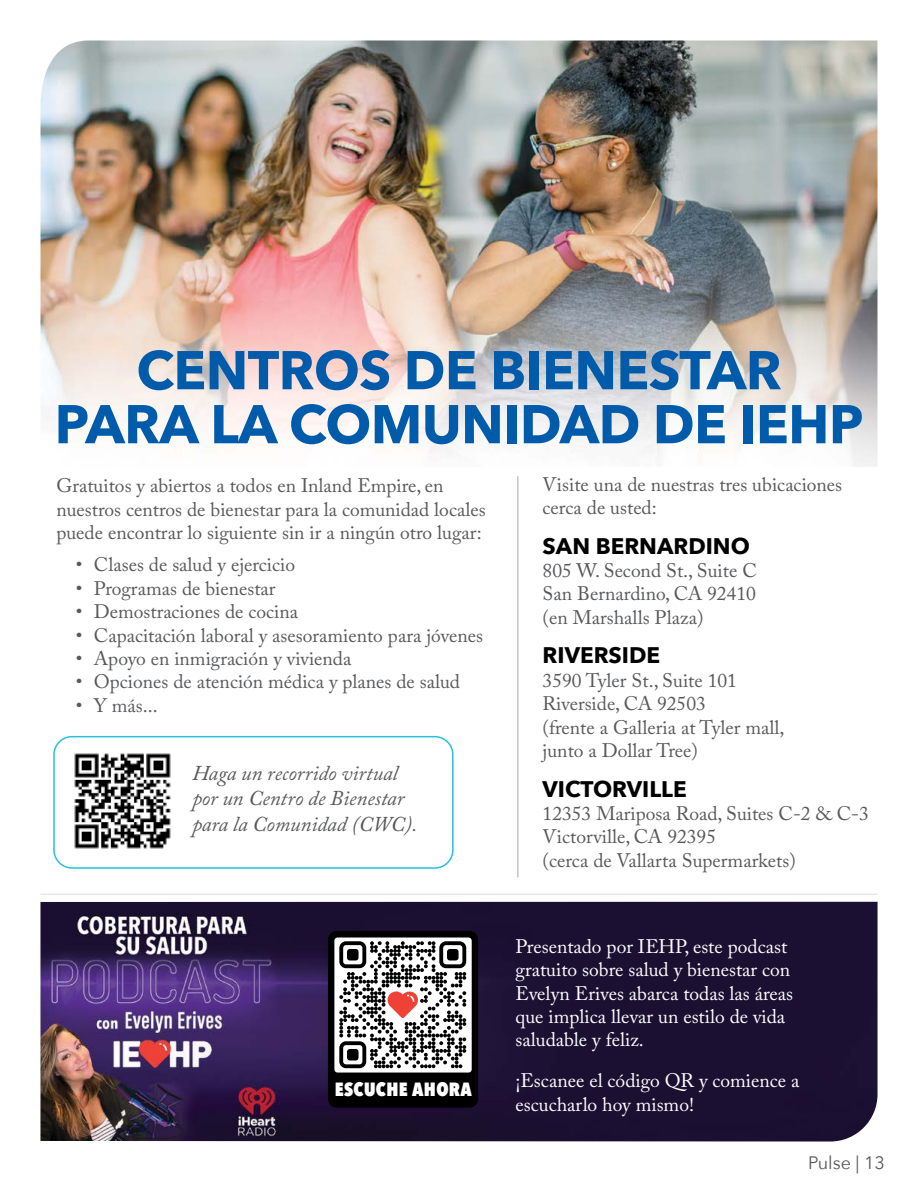
<style>
.page{position:relative;width:918px;height:1188px;background:#fff}
.page>*{position:absolute;margin:0;border:0;box-sizing:border-box;transform-origin:0 0}
.t1{font:700 54px/54px "Avenir Next";letter-spacing:-.01em;color:#005baa;text-align:center}
.t2{font:700 22.5px "Avenir Next";color:#000}
.t3{font:italic 21px/25.2px "Adobe Caslon Pro";color:#58595b}
.t4{font:19.5px/23.4px "Adobe Caslon Pro";color:#58595b}
.t5{font:19.5px/23.4px "Adobe Caslon Pro";color:#fff}
.t6{font:800 19.05px "Avenir Next Condensed";letter-spacing:.02em;color:#fff}
.t7{font:18px "Avenir Next";color:#58595b}
</style>
<div class="page">
<div style="left:53px;top:736px;width:401px;height:133px;border:2px solid #25c1de;border-radius:18px"></div>
<img style="left:40px;top:40px;width:838px;height:426px">
<img style="left:74px;top:753px;width:97px;height:96px">
<img style="left:40px;top:902px;width:838px;height:240px">
<hr style="left:40px;top:894px;width:838px;height:1px;background:#e6e7e8">
<div style="left:328px;top:931px;width:150px;height:177px;background:#000;border-radius:9px"></div>
<div style="left:334px;top:938px;width:138px;height:135px;background:#fff;border-radius:3px"></div>
<svg style="left:339px;top:941px;width:127px;height:127px"></svg>
<hr style="left:518px;top:476px;width:1px;height:402px;background:#a7a9ac">
<h1 class="t1" style="left:55px;top:343px;width:810px">CENTROS DE BIENESTAR<br>PARA LA COMUNIDAD DE IEHP</h1>
<p class="t4" style="left:543px;top:472px;width:301px">Visite una de nuestras tres ubicaciones cerca de usted:</p>
<p class="t2" style="left:543px;top:526px;width:209px">SAN BERNARDINO</p>
<p class="t4" style="left:543px;top:559px;width:216px;text-align:justify">805 W. Second St., Suite C San Bernardino, CA 92410 (en Marshalls Plaza)</p>
<p class="t2" style="left:543px;top:636px;width:119px">RIVERSIDE</p>
<p class="t4" style="left:543px;top:668px;width:243px">3590 Tyler St., Suite 101<br>Riverside, CA 92503<br>(frente a Galleria at Tyler mall, junto a Dollar Tree)</p>
<p class="t2" style="left:543px;top:769px;width:146px">VICTORVILLE</p>
<p class="t4" style="left:543px;top:802px;width:328px">12353 Mariposa Road, Suites C-2 &amp; C-3<br>Victorville, CA 92395<br>(cerca de Vallarta Supermarkets)</p>
<p class="t4" style="left:56px;top:474px;width:431px">Gratuitos y abiertos a todos en Inland Empire, en nuestros centros de bienestar para la comunidad locales puede encontrar lo siguiente sin ir a ningún otro lugar:</p>
<p class="t4" style="left:76px;top:553px;width:221px">• Clases de salud y ejercicio</p>
<p class="t4" style="left:76px;top:576px;width:201px">• Programas de bienestar</p>
<p class="t4" style="left:76px;top:600px;width:224px">• Demostraciones de cocina</p>
<p class="t4" style="left:76px;top:623px;width:409px">• Capacitación laboral y asesoramiento para jóvenes</p>
<p class="t4" style="left:76px;top:646px;width:277px">• Apoyo en inmigración y vivienda</p>
<p class="t4" style="left:76px;top:670px;width:386px">• Opciones de atención médica y planes de salud</p>
<p class="t4" style="left:76px;top:693px;width:83px">• Y más...</p>
<p class="t3" style="left:192px;top:760px;width:226px">Haga un recorrido virtual por un Centro de Bienestar para la Comunidad (CWC).</p>
<p class="t6" style="left:335px;top:1078px;width:139px">ESCUCHE AHORA</p>
<p class="t5" style="left:516px;top:934px;width:279px">Presentado por IEHP, este podcast gratuito sobre salud y bienestar con<br>Evelyn Erives abarca todas las áreas que implica llevar un estilo de vida saludable y feliz.</p>
<p class="t5" style="left:516px;top:1069px;width:285px">¡Escanee el código QR y comience a escucharlo hoy mismo!</p>
<p class="t7" style="left:808px;top:1148px;width:78px">Pulse | 13</p>
</div>
